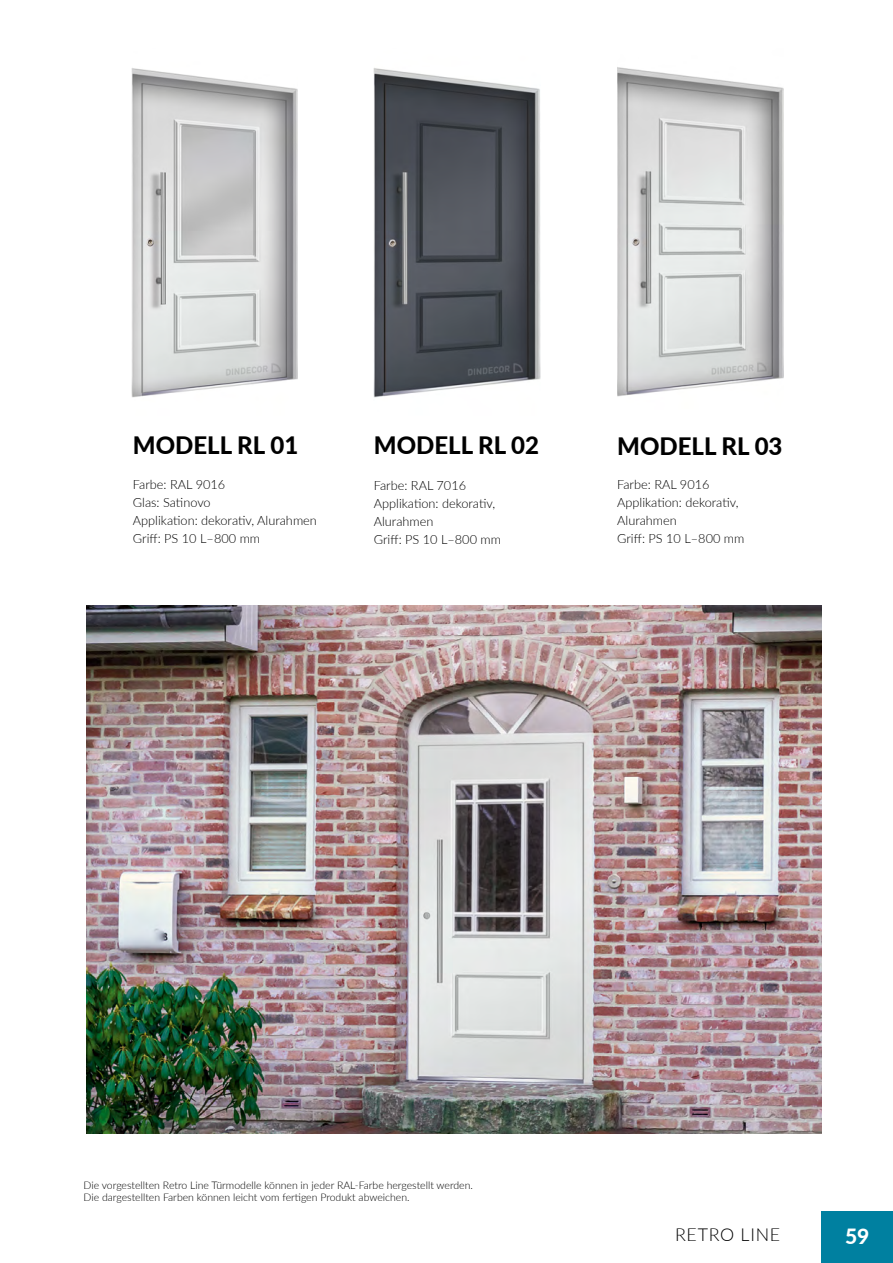
<style>
.page{position:relative;width:893px;height:1263px;background:#fff}
.page>*{position:absolute;margin:0;border:0;box-sizing:border-box;transform-origin:0 0}
.t1{font:800 24px "Lato";color:#000}
.t2{font:800 21px "Lato";color:#fff}
.t3{font:300 17.85px "Lato";letter-spacing:.04em;color:#000}
.t4{font:300 12.75px/18px "Lato";color:#000}
.t5{font:300 10.5px/12.6px "Lato";color:#000}
</style>
<div class="page">
<img style="left:87px;top:606px;width:734px;height:528px">
<img style="left:374px;top:68px;width:166px;height:330px">
<img style="left:132px;top:68px;width:166px;height:330px">
<img style="left:617px;top:67px;width:167px;height:330px">
<div style="left:821px;top:1211px;width:72px;height:52px;background:#0080a0"></div>
<h1 class="t1" style="left:133px;top:427px;width:167px">MODELL RL 01</h1>
<p class="t4" style="left:133px;top:474px;width:185px">Farbe: RAL 9016<br>Glas: Satinovo<br>Applikation: dekorativ, Alurahmen<br>Griff: PS 10 L–800 mm</p>
<h1 class="t1" style="left:374px;top:427px;width:167px">MODELL RL 02</h1>
<p class="t4" style="left:374px;top:476px;width:129px">Farbe: RAL 7016<br>Applikation: dekorativ,<br>Alurahmen<br>Griff: PS 10 L–800 mm</p>
<h1 class="t1" style="left:617px;top:428px;width:167px">MODELL RL 03</h1>
<p class="t4" style="left:617px;top:475px;width:129px">Farbe: RAL 9016<br>Applikation: dekorativ,<br>Alurahmen<br>Griff: PS 10 L–800 mm</p>
<p class="t5" style="left:84px;top:1178px;width:391px">Die vorgestellten Retro Line Türmodelle können in jeder RAL-Farbe hergestellt werden.<br>Die dargestellten Farben können leicht vom fertigen Produkt abweichen.</p>
<h3 class="t3" style="left:675px;top:1222px;width:107px">RETRO LINE</h3>
<h2 class="t2" style="left:845px;top:1220px;width:26px">59</h2>
</div>
